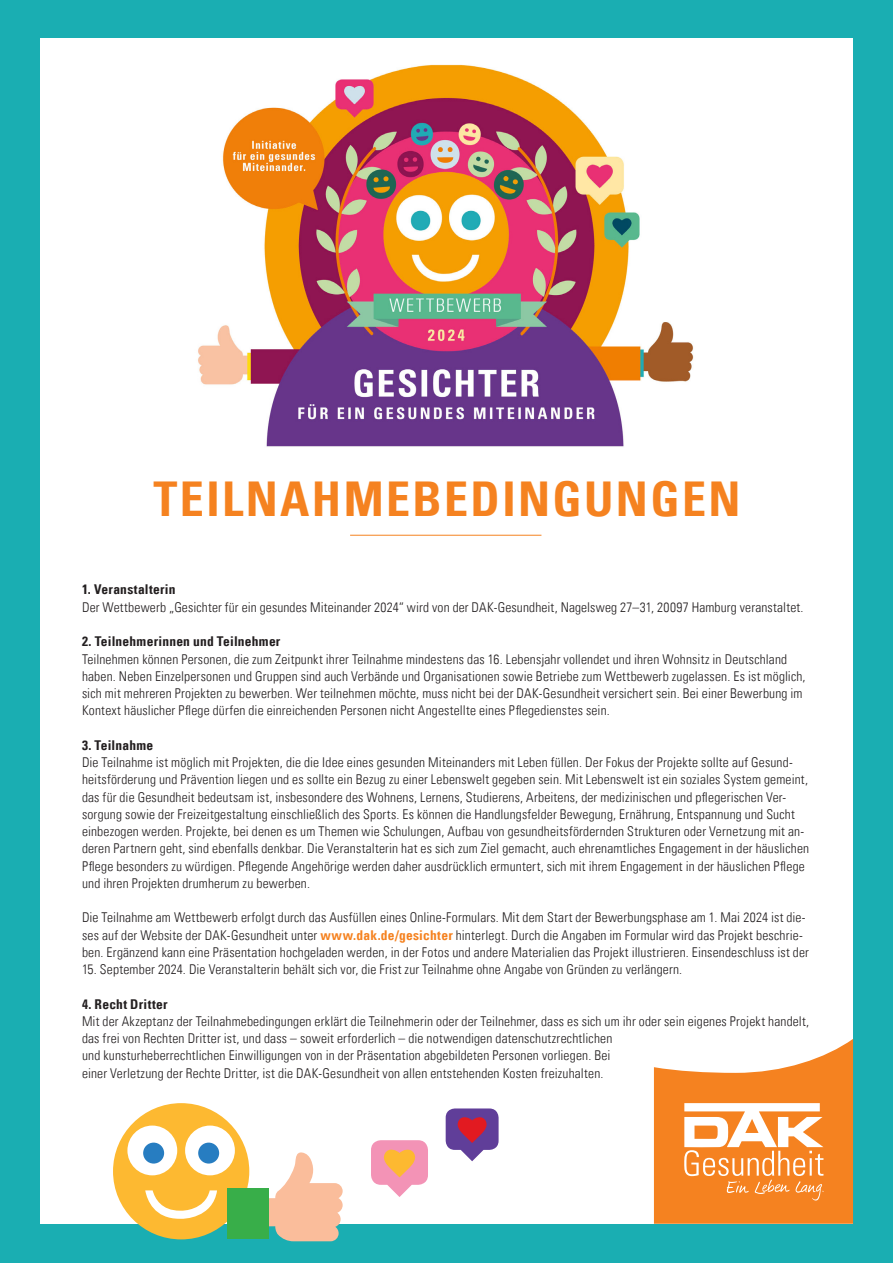
<style>
.page{position:relative;width:893px;height:1263px;background:#1aaeb2}
.page>*{position:absolute;margin:0;border:0;box-sizing:border-box;transform-origin:0 0}
.t1{font:48px "Univers Com 67 Bold Cond";letter-spacing:.05em;color:#f58220}
.t2{font:13.5px/17.2px "Univers Com 47 Light Cond";letter-spacing:.015em;color:#231f20}
.t3{font:13.5px "Univers Com 67 Bold Cond";letter-spacing:.015em;color:#231f20}
.s1{font-family:"Univers Com 67 Bold Cond";color:#f58220}
</style>
<div class="page">
<div style="left:40px;top:38px;width:813px;height:1186px;background:#fff"></div>
<svg style="left:654px;top:1039px;width:199px;height:185px"></svg>
<hr style="left:350px;top:535px;width:191px;height:1px;background:#f58220">
<div style="left:113px;top:1103px;width:136px;height:136px;background:#fdb931;border-radius:50%"></div>
<div style="left:185px;top:1125px;width:50px;height:50px;background:#fff;border-radius:50%"></div>
<div style="left:198px;top:1142px;width:21px;height:21px;background:#277dc1;border-radius:50%"></div>
<svg style="left:145px;top:1190px;width:72px;height:29px"></svg>
<div style="left:127px;top:1125px;width:50px;height:50px;background:#fff;border-radius:50%"></div>
<div style="left:143px;top:1142px;width:21px;height:21px;background:#277dc1;border-radius:50%"></div>
<svg style="left:269px;top:1152px;width:74px;height:89px"></svg>
<div style="left:228px;top:1188px;width:41px;height:50px;background:#38ae49"></div>
<svg style="left:446px;top:1108px;width:53px;height:53px"></svg>
<svg style="left:371px;top:1140px;width:57px;height:57px"></svg>
<img style="left:198px;top:64px;width:496px;height:383px">
<h1 class="t1" style="left:154px;top:470px;width:588px">TEILNAHMEBEDINGUNGEN</h1>
<p class="t3" style="left:82px;top:581px;width:95px">1. Veranstalterin</p>
<p class="t2" style="left:82px;top:598px;width:723px">Der Wettbewerb „Gesichter für ein gesundes Miteinander 2024“ wird von der DAK-Gesundheit, Nagelsweg 27–31, 20097 Hamburg veranstaltet.</p>
<p class="t3" style="left:82px;top:633px;width:200px">2. Teilnehmerinnen und Teilnehmer</p>
<p class="t2" style="left:82px;top:650px;width:725px">Teilnehmen können Personen, die zum Zeitpunkt ihrer Teilnahme mindestens das 16. Lebensjahr vollendet und ihren Wohnsitz in Deutschland haben. Neben Einzelpersonen und Gruppen sind auch Verbände und Organisationen sowie Betriebe zum Wettbewerb zugelassen. Es ist möglich, sich mit mehreren Projekten zu bewerben. Wer teilnehmen möchte, muss nicht bei der DAK-Gesundheit versichert sein. Bei einer Bewerbung im Kontext häuslicher Pflege dürfen die einreichenden Personen nicht Angestellte eines Pflegedienstes sein.</p>
<p class="t3" style="left:82px;top:737px;width:73px">3. Teilnahme</p>
<p class="t2" style="left:82px;top:754px;width:729px">Die Teilnahme ist möglich mit Projekten, die die Idee eines gesunden Miteinanders mit Leben füllen. Der Fokus der Projekte sollte auf Gesund&shy;heitsförderung und Prävention liegen und es sollte ein Bezug zu einer Lebenswelt gegeben sein. Mit Lebenswelt ist ein soziales System gemeint, das für die Gesundheit bedeutsam ist, insbesondere des Wohnens, Lernens, Studierens, Arbeitens, der medizinischen und pflegerischen Ver&shy;sorgung sowie der Freizeitgestaltung einschließlich des Sports. Es können die Handlungsfelder Bewegung, Ernährung, Entspannung und Sucht einbezogen werden. Projekte, bei denen es um Themen wie Schulungen, Aufbau von gesundheitsfördernden Strukturen oder Vernetzung mit an&shy;deren Partnern geht, sind ebenfalls denkbar. Die Veranstalterin hat es sich zum Ziel gemacht, auch ehrenamtliches Engagement in der häuslichen Pflege besonders zu würdigen. Pflegende Angehörige werden daher ausdrücklich ermuntert, sich mit ihrem Engagement in der häuslichen Pflege und ihren Projekten drumherum zu bewerben.</p>
<p class="t2" style="left:82px;top:909px;width:728px">Die Teilnahme am Wettbewerb erfolgt durch das Ausfüllen eines Online-Formulars. Mit dem Start der Bewerbungsphase am 1. Mai 2024 ist die&shy;ses auf der Website der DAK-Gesundheit unter <span class="s1">www.dak.de/gesichter</span> hinterlegt. Durch die Angaben im Formular wird das Projekt beschrie&shy;ben. Ergänzend kann eine Präsentation hochgeladen werden, in der Fotos und andere Materialien das Projekt illustrieren. Einsendeschluss ist der</p>
<p class="t2" style="left:82px;top:961px;width:602px">15. September 2024. Die Veranstalterin behält sich vor, die Frist zur Teilnahme ohne Angabe von Gründen zu verlängern.</p>
<p class="t3" style="left:82px;top:995px;width:87px">4. Recht Dritter</p>
<p class="t2" style="left:82px;top:1012px;width:729px">Mit der Akzeptanz der Teilnahmebedingungen erklärt die Teilnehmerin oder der Teilnehmer, dass es sich um ihr oder sein eigenes Projekt handelt, das frei von Rechten Dritter ist, und dass – soweit erforderlich – die notwendigen datenschutzrechtlichen<br>und kunsturheberrechtlichen Einwilligungen von in der Präsentation abgebildeten Personen vorliegen. Bei<br>einer Verletzung der Rechte Dritter, ist die DAK-Gesundheit von allen entstehenden Kosten freizuhalten.</p>
</div>
